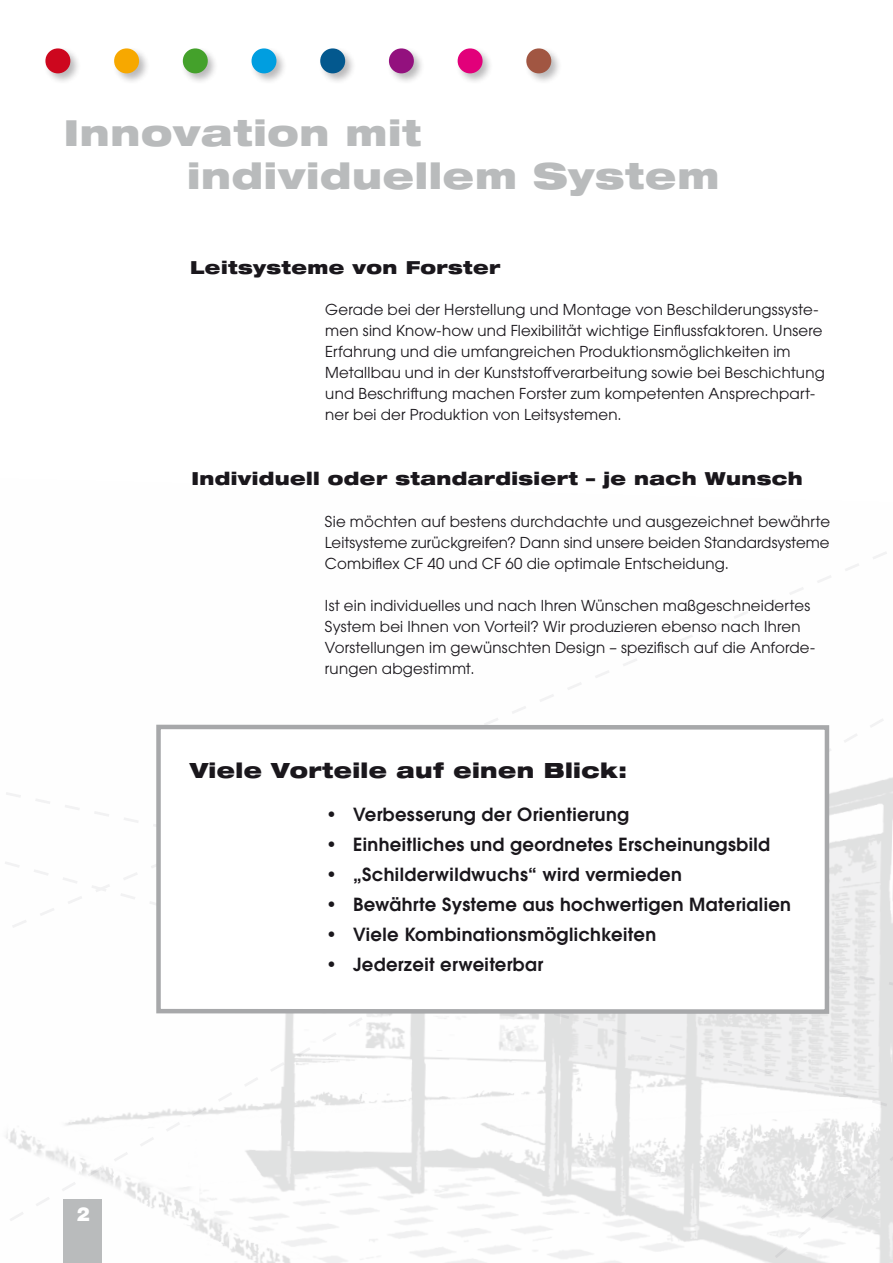
<style>
.page{position:relative;width:893px;height:1263px;background:#fff}
.page>*{position:absolute;margin:0;border:0;box-sizing:border-box;transform-origin:0 0}
.Headline_36pt{font:900 expanded 36px "Helvetica Neue LT Pro";letter-spacing:.02em;color:#b9bbbc}
.Headline_36pt-2{font:900 expanded 21px "Helvetica Neue LT Pro";letter-spacing:.02em;color:#1a171c}
.Headline_36pt-3{font:900 19.5px "Helvetica Neue LT Pro";color:#fff}
.t1{font:600 18px "ITC Avant Garde Pro";letter-spacing:.02em;color:#1a171c}
.Headline_36pt-4{font:900 expanded 18px "Helvetica Neue LT Pro";letter-spacing:.02em;color:#1a171c}
.AvantGarde_10pt{font:15px/21px "ITC Avant Garde Pro";letter-spacing:.015em;color:#1a171c}
</style>
<div class="page">
<img style="left:5px;top:552px;width:888px;height:711px">
<div style="left:64px;top:1199px;width:38px;height:64px;background:#b9bbbc"></div>
<div style="left:524px;top:47px;width:39px;height:38px;background:#1a171c;opacity:.3"></div>
<svg style="left:526px;top:48px;width:25px;height:25px"></svg>
<div style="left:456px;top:47px;width:38px;height:38px;background:#1a171c;opacity:.3"></div>
<svg style="left:458px;top:48px;width:25px;height:25px"></svg>
<div style="left:387px;top:47px;width:38px;height:38px;background:#1a171c;opacity:.3"></div>
<svg style="left:389px;top:48px;width:25px;height:25px"></svg>
<div style="left:318px;top:47px;width:38px;height:38px;background:#1a171c;opacity:.3"></div>
<svg style="left:320px;top:48px;width:25px;height:25px"></svg>
<div style="left:250px;top:47px;width:38px;height:38px;background:#1a171c;opacity:.3"></div>
<svg style="left:252px;top:48px;width:24px;height:25px"></svg>
<div style="left:181px;top:47px;width:38px;height:38px;background:#1a171c;opacity:.3"></div>
<svg style="left:183px;top:48px;width:25px;height:25px"></svg>
<div style="left:112px;top:47px;width:38px;height:38px;background:#1a171c;opacity:.3"></div>
<svg style="left:114px;top:48px;width:25px;height:25px"></svg>
<div style="left:44px;top:47px;width:38px;height:38px;background:#1a171c;opacity:.3"></div>
<svg style="left:45px;top:48px;width:25px;height:25px"></svg>
<svg style="left:154px;top:722px;width:677px;height:294px"></svg>
<p class="Headline_36pt" style="left:64px;top:109px;width:359px">Innovation mit</p>
<p class="Headline_36pt" style="left:187px;top:153px;width:534px">individuellem System</p>
<p class="Headline_36pt-4" style="left:190px;top:256px;width:312px">Leitsysteme von Forster</p>
<p class="AvantGarde_10pt" style="left:325px;top:299px;width:499px">Gerade bei der Herstellung und Montage von Beschilderungssyste&shy;men sind Know-how und Flexibilität wichtige Einflussfaktoren. Unsere<br>Erfahrung und die umfangreichen Produktionsmöglichkeiten im</p>
<p class="AvantGarde_10pt" style="left:325px;top:362px;width:501px">Metallbau und in der Kunststoffverarbeitung sowie bei Beschichtung und Beschriftung machen Forster zum kompetenten Ansprechpart&shy;ner bei der Produktion von Leitsystemen.</p>
<p class="Headline_36pt-4" style="left:191px;top:466px;width:613px">Individuell oder standardisiert – je nach Wunsch</p>
<p class="AvantGarde_10pt" style="left:325px;top:511px;width:507px;text-align:justify">Sie möchten auf bestens durchdachte und ausgezeichnet bewährte Leitsysteme zurückgreifen? Dann sind unsere beiden Standardsysteme Combiflex CF 40 und CF 60 die optimale Entscheidung.</p>
<p class="AvantGarde_10pt" style="left:325px;top:595px;width:492px">Ist ein individuelles und nach Ihren Wünschen maßgeschneidertes System bei Ihnen von Vorteil? Wir produzieren ebenso nach Ihren Vorstellungen im gewünschten Design – spezifisch auf die Anforde&shy;rungen abgestimmt.</p>
<p class="Headline_36pt-2" style="left:190px;top:757px;width:438px">Viele Vorteile auf einen Blick:</p>
<p class="Headline_36pt-3" style="left:77px;top:1202px;width:15px">2</p>
<p class="t1" style="left:326px;top:802px;width:305px">• Verbesserung der Orientierung</p>
<p class="t1" style="left:326px;top:832px;width:446px">• Einheitliches und geordnetes Erscheinungsbild</p>
<p class="t1" style="left:326px;top:862px;width:357px">• „Schilderwildwuchs“ wird vermieden</p>
<p class="t1" style="left:326px;top:892px;width:466px">• Bewährte Systeme aus hochwertigen Materialien</p>
<p class="t1" style="left:326px;top:922px;width:332px">• Viele Kombinationsmöglichkeiten</p>
<p class="t1" style="left:326px;top:952px;width:219px">• Jederzeit erweiterbar</p>
</div>
